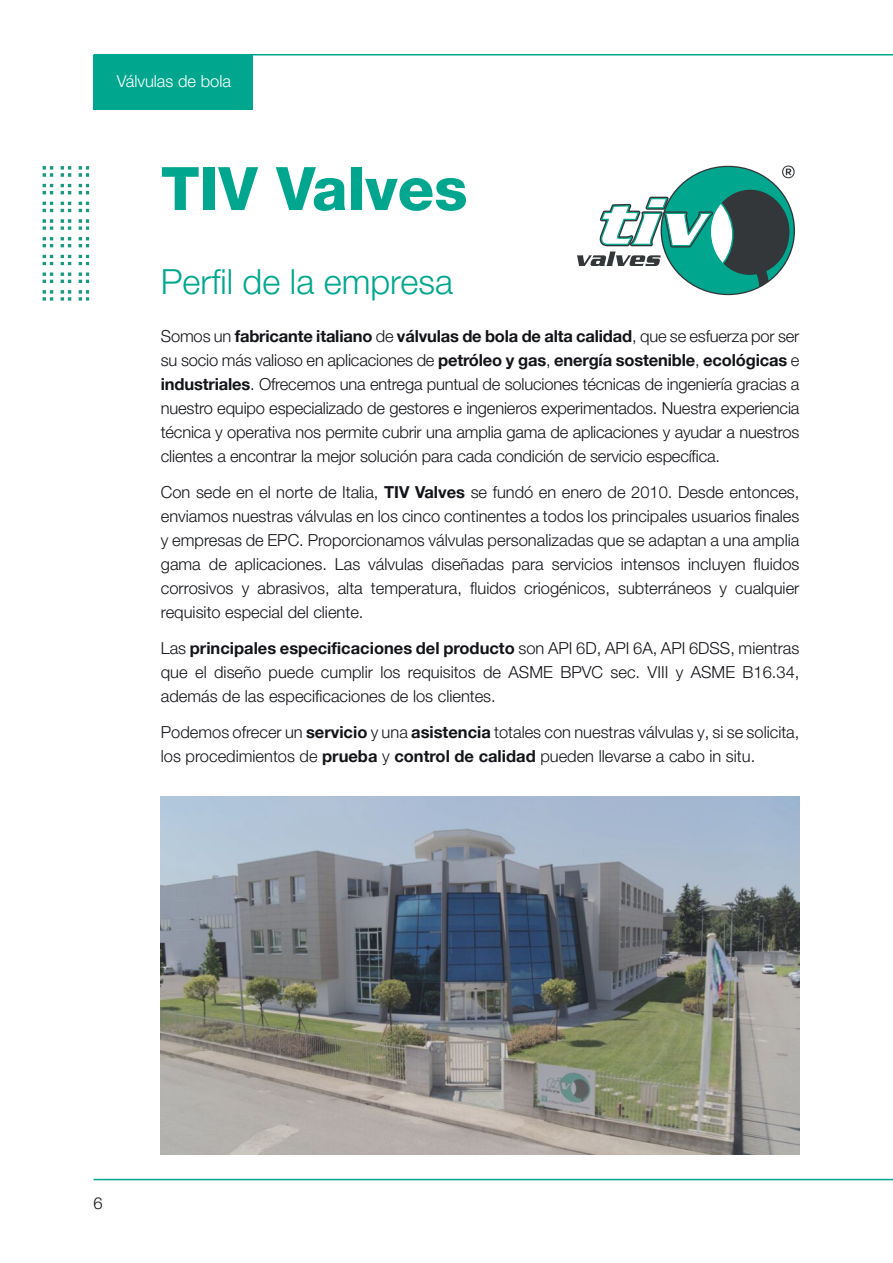
<style>
.page{position:relative;width:893px;height:1263px;background:#fff}
.page>*{position:absolute;margin:0;border:0;box-sizing:border-box;transform-origin:0 0}
.Titolo_Capitolo{font:800 60px "Helvetica Neue LT Pro";color:#00a78e}
.Testo{font:300 34.5px "Helvetica Neue LT Pro";color:#00a78e}
.Testo-2{font:300 16.5px/24px "Helvetica Neue LT Pro";color:#121418;text-align:justify}
.t1{font:300 16.5px "Helvetica Neue LT Pro";color:#fff}
.s1{font-weight:700}
</style>
<div class="page">
<div style="left:94px;top:55px;width:159px;height:55px;background:#00a78e"></div>
<img style="left:42px;top:166px;width:48px;height:135px">
<hr style="left:94px;top:1179px;width:799px;height:1px;background:#00a78e">
<hr style="left:94px;top:54px;width:799px;height:2px;background:#00a78e">
<img style="left:161px;top:797px;width:638px;height:357px">
<svg style="left:577px;top:165px;width:218px;height:131px"></svg>
<p class="t1" style="left:117px;top:71px;width:116px">Válvulas de bola</p>
<p class="Titolo_Capitolo" style="left:161px;top:153px;width:308px">TIV Valves</p>
<p class="Testo" style="left:161px;top:261px;width:294px">Perfil de la empresa</p>
<p class="Testo-2" style="left:161px;top:324px;width:640px">Somos un <span class="s1">fabricante italiano</span> de <span class="s1">válvulas de bola de alta calidad</span>, que se esfuerza por ser su socio más valioso en aplicaciones de <span class="s1">petróleo y gas</span>, <span class="s1">energía sostenible</span>, <span class="s1">ecológicas</span> e <span class="s1">industriales</span>. Ofrecemos una entrega puntual de soluciones técnicas de ingeniería gracias a nuestro equipo especializado de gestores e ingenieros experimentados. Nuestra experiencia técnica y operativa nos permite cubrir una amplia gama de aplicaciones y ayudar a nuestros clientes a encontrar la mejor solución para cada condición de servicio específica.</p>
<p class="Testo-2" style="left:161px;top:480px;width:640px">Con sede en el norte de Italia, <span class="s1">TIV Valves</span> se fundó en enero de 2010. Desde entonces, enviamos nuestras válvulas en los cinco continentes a todos los principales usuarios finales y empresas de EPC. Proporcionamos válvulas personalizadas que se adaptan a una amplia gama de aplicaciones. Las válvulas diseñadas para servicios intensos incluyen fluidos corrosivos y abrasivos, alta temperatura, fluidos criogénicos, subterráneos y cualquier requisito especial del cliente.</p>
<p class="Testo-2" style="left:161px;top:636px;width:640px">Las <span class="s1">principales especificaciones del producto</span> son API 6D, API 6A, API 6DSS, mientras que el diseño puede cumplir los requisitos de ASME BPVC sec. VIII y ASME B16.34, además de las especificaciones de los clientes.</p>
<p class="Testo-2" style="left:161px;top:720px;width:640px">Podemos ofrecer un <span class="s1">servicio</span> y una <span class="s1">asistencia</span> totales con nuestras válvulas y, si se solicita, los procedimientos de <span class="s1">prueba</span> y <span class="s1">control de calidad</span> pueden llevarse a cabo in situ.</p>
<p class="Testo-2" style="left:94px;top:1191px;width:11px">6</p>
</div>
